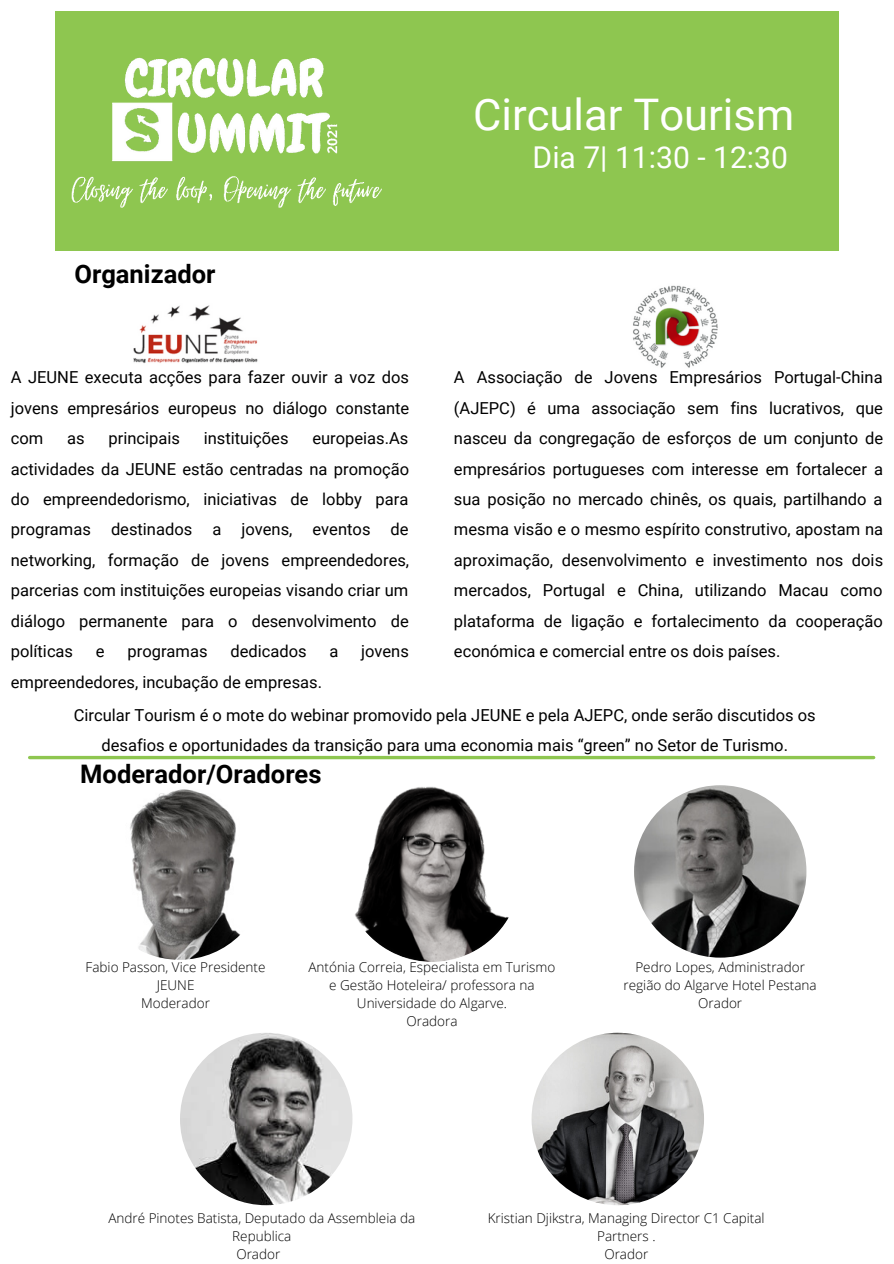
<style>
.page{position:relative;width:894px;height:1264px;background:#fff}
.page>*{position:absolute;margin:0;border:0;box-sizing:border-box;transform-origin:0 0}
.t1{font:43.5px "Roboto";color:#fff}
.t2{font:30px "Roboto";color:#fff}
.t3{font:700 25.5px "Roboto";color:#000}
.t4{font:16.5px/30.5px "Roboto";color:#000;text-align:justify}
.t5{font:300 13.5px/18px "Open Sans";color:#000;text-align:center}
</style>
<div class="page">
<img style="left:343px;top:785px;width:177px;height:176px;border-radius:50%">
<div style="left:55px;top:11px;width:783px;height:240px;background:#8ec650"></div>
<img style="left:71px;top:57px;width:311px;height:151px">
<img style="left:93px;top:787px;width:172px;height:172px;border-radius:50%">
<hr style="left:30px;top:756px;width:843px;height:3px;background:#8ec650">
<img style="left:633px;top:785px;width:173px;height:172px;border-radius:50%">
<img style="left:531px;top:1032px;width:172px;height:173px;border-radius:50%">
<img style="left:133px;top:305px;width:125px;height:59px">
<img style="left:180px;top:1032px;width:172px;height:173px;border-radius:50%">
<img style="left:633px;top:285px;width:85px;height:83px">
<p class="t3" style="left:74px;top:259px;width:142px">Organizador</p>
<p class="t4" style="left:11px;top:362px;width:400px">A JEUNE executa acções para fazer ouvir a voz dos jovens empresários europeus no diálogo constante com</p>
<p class="t4" style="left:67px;top:423px;width:19px">as</p>
<p class="t4" style="left:108px;top:423px;width:73px">principais</p>
<p class="t4" style="left:204px;top:423px;width:86px">instituições</p>
<p class="t4" style="left:11px;top:423px;width:400px;text-indent:301px">europeias.As actividades da JEUNE estão centradas na promoção do empreendedorismo, iniciativas de lobby para programas destinados a jovens, eventos de networking, formação de jovens empreendedores, parcerias com instituições europeias visando criar um diálogo permanente para o desenvolvimento de políticas</p>
<p class="t4" style="left:96px;top:636px;width:10px">e</p>
<p class="t4" style="left:127px;top:636px;width:82px">programas</p>
<p class="t4" style="left:230px;top:636px;width:78px">dedicados</p>
<p class="t4" style="left:329px;top:636px;width:10px">a</p>
<p class="t4" style="left:361px;top:636px;width:49px">jovens</p>
<p class="t4" style="left:11px;top:666px;width:313px">empreendedores, incubação de empresas.</p>
<p class="t1" style="left:473px;top:90px;width:322px">Circular Tourism</p>
<p class="t2" style="left:532px;top:141px;width:257px">Dia 7| 11:30 - 12:30</p>
<p class="t4" style="left:454px;top:362px;width:430px">A Associação de Jovens Empresários Portugal-China (AJEPC) é uma associação sem fins lucrativos, que nasceu da congregação de esforços de um conjunto de empresários portugueses com interesse em fortalecer a sua posição no mercado chinês, os quais, partilhando a mesma visão e o mesmo espírito construtivo, apostam na aproximação, desenvolvimento e investimento nos dois mercados, Portugal e China, utilizando Macau como plataforma de ligação e fortalecimento da cooperação económica e comercial entre os dois países.</p>
<p class="t4" style="left:74px;top:699px;width:743px;text-align:center">Circular Tourism é o mote do webinar promovido pela JEUNE e pela AJEPC, onde serão discutidos os desafios e oportunidades da transição para uma economia mais “green” no Setor de Turismo.</p>
<p class="t3" style="left:80px;top:759px;width:243px">Moderador/Oradores</p>
<p class="t5" style="left:86px;top:957px;width:181px">Fabio Passon, Vice Presidente<br>JEUNE</p>
<p class="t5" style="left:141px;top:993px;width:70px">Moderador</p>
<p class="t5" style="left:308px;top:957px;width:248px">Antónia Correia, Especialista em Turismo e Gestão Hoteleira/ professora na<br>Universidade do Algarve.</p>
<p class="t5" style="left:406px;top:1011px;width:53px">Oradora</p>
<p class="t5" style="left:623px;top:957px;width:194px">Pedro Lopes, Administrador região do Algarve Hotel Pestana</p>
<p class="t5" style="left:698px;top:993px;width:45px">Orador</p>
<p class="t5" style="left:108px;top:1208px;width:308px">André Pinotes Batista, Deputado da Assembleia da<br>Republica</p>
<p class="t5" style="left:236px;top:1244px;width:45px">Orador</p>
<p class="t5" style="left:487px;top:1208px;width:278px">Kristian Djikstra, Managing Director C1 Capital<br>Partners .</p>
<p class="t5" style="left:604px;top:1244px;width:45px">Orador</p>
</div>
